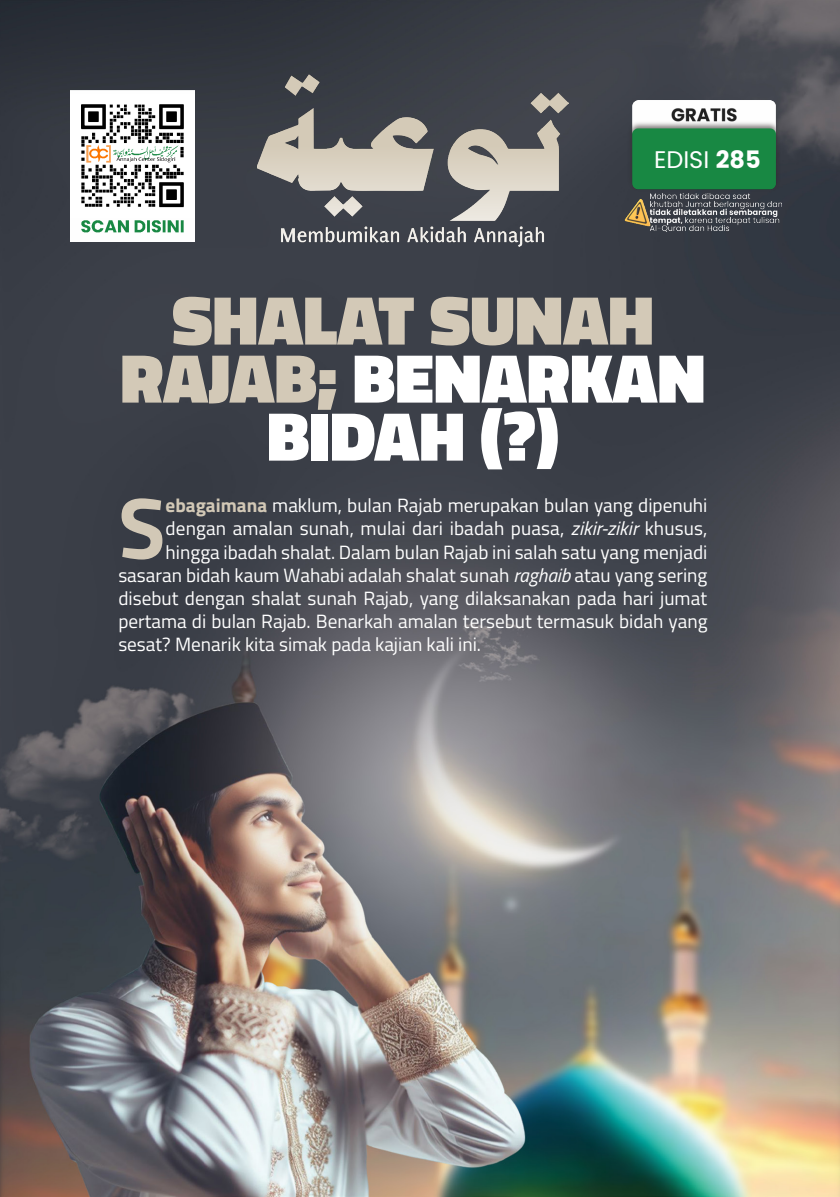
<style>
.page{position:relative;width:840px;height:1197px;background:#fff}
.page>*{position:absolute;margin:0;border:0;box-sizing:border-box;transform-origin:0 0}
.t1{font:700 86.8px "Titillium Web";color:#d2c8b6}
.t2{font:900 70px/58px "Titillium Web";color:#d3c9b7;text-align:center}
.t3{font:24px "Poppins";color:#fff}
.t4{font:19.2px "Titillium Web";color:#fff}
.s1{font-weight:700}
.s2{color:#fff}
.s3{font-weight:700;color:#d2c8b6}
.s4{font-style:italic}
</style>
<div class="page">
<img style="left:0;top:0;width:839px;height:1196px">
<img style="left:257px;top:75px;width:311px;height:171px">
<img style="left:71px;top:90px;width:124px;height:151px">
<img style="left:623px;top:100px;width:158px;height:131px">
<p class="t3" style="left:653px;top:146px;width:108px">EDISI <span class="s1">285</span></p>
<p class="t2" style="left:120px;top:291px;width:586px">SHALAT SUNAH<br>RAJAB; <span class="s2">BENARKAN<br>BIDAH (?)</span></p>
<p class="t1" style="left:118px;top:461px;width:49px">S</p>
<p class="t4" style="left:165px;top:491px;width:543px"><span class="s3">ebagaimana</span> maklum, bulan Rajab merupakan bulan yang dipenuhi</p>
<p class="t4" style="left:165px;top:514px;width:543px">dengan amalan sunah, mulai dari ibadah puasa, <span class="s4">zikir-zikir</span> khusus,</p>
<p class="t4" style="left:165px;top:537px;width:543px">hingga ibadah shalat. Dalam bulan Rajab ini salah satu yang menjadi</p>
<p class="t4" style="left:118px;top:560px;width:590px">sasaran bidah kaum Wahabi adalah shalat sunah <span class="s4">raghaib</span> atau yang sering</p>
<p class="t4" style="left:118px;top:583px;width:590px">disebut dengan shalat sunah Rajab, yang dilaksanakan pada hari jumat</p>
<p class="t4" style="left:118px;top:606px;width:590px">pertama di bulan Rajab. Benarkah amalan tersebut termasuk bidah yang</p>
<p class="t4" style="left:118px;top:629px;width:364px">sesat? Menarik kita simak pada kajian kali ini.</p>
</div>
